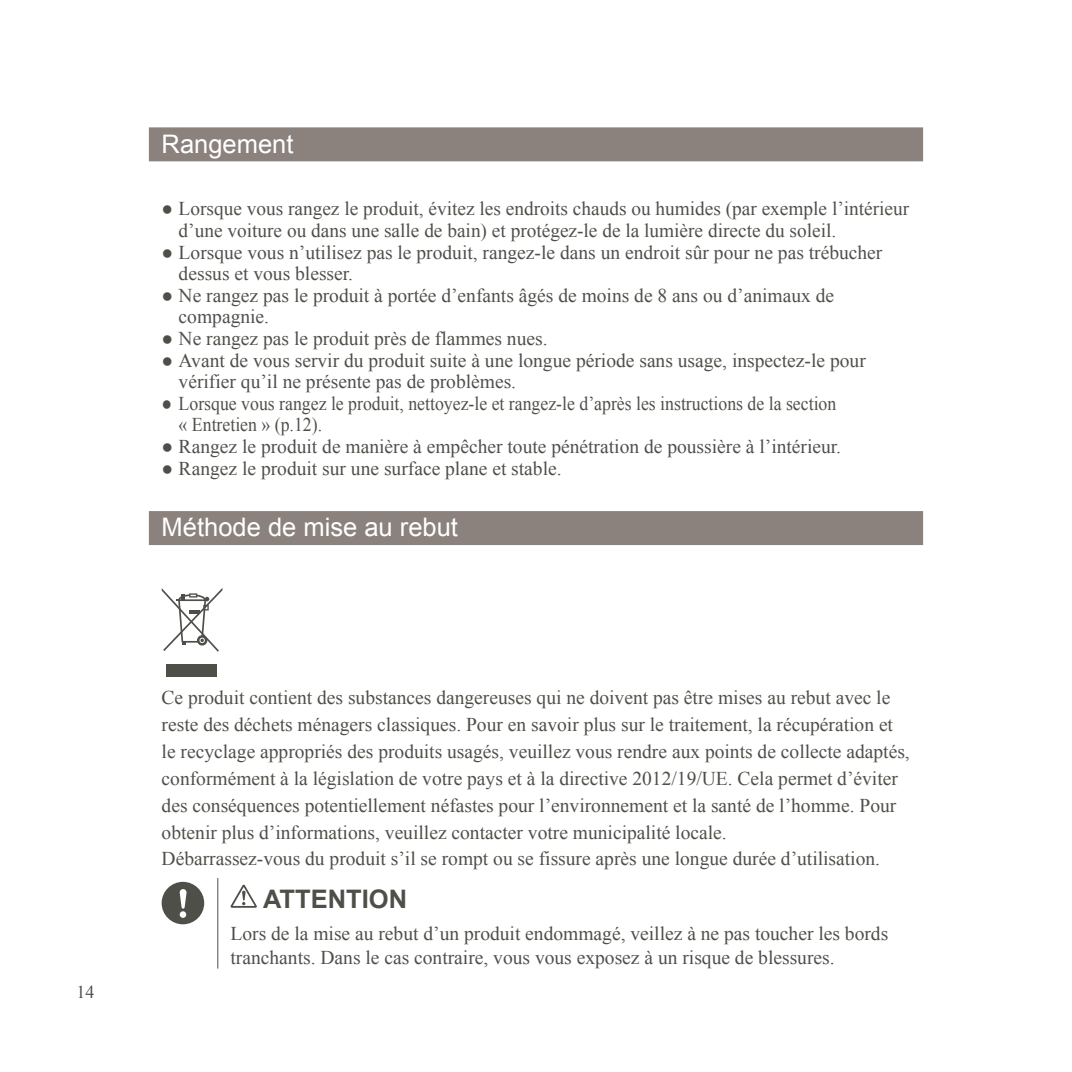
<style>
.page{position:relative;width:1072px;height:1072px;background:#fff}
.page>*{position:absolute;margin:0;border:0;box-sizing:border-box;transform-origin:0 0}
.t1{font:25.5px "Arial";color:#fff}
.t2{font:700 25.5px "Arial";color:#4f4f4a}
.t3{font:19.5px/26.7px "Times New Roman";color:#4f4f4a}
.t4{font:19.5px/21.6px "Times New Roman";color:#4f4f4a;scale:.91 1}
.t5{font:18px "Times New Roman";color:#4f4f4a}
</style>
<div class="page">
<div style="left:149px;top:127px;width:774px;height:34px;background:#8b827d"></div>
<div style="left:149px;top:511px;width:774px;height:34px;background:#8b827d"></div>
<svg style="left:162px;top:588px;width:60px;height:63px"></svg>
<div style="left:166px;top:664px;width:51px;height:13px;background:#4f4f4a"></div>
<hr style="left:217px;top:878px;width:1px;height:90px;background:#4f4f4a">
<div style="left:162px;top:881px;width:42px;height:43px;background:#4f4f4a;border-radius:50%"></div>
<svg style="left:180px;top:889px;width:6px;height:28px"></svg>
<svg style="left:230px;top:884px;width:27px;height:23px"></svg>
<p class="t5" style="left:77px;top:979px;width:19px">14</p>
<h1 class="t1" style="left:162px;top:127px;width:133px">Rangement</h1>
<p class="t3" style="left:179px;top:198px;width:732px;line-height:21.6px;text-indent:-17px">● Lorsque vous rangez le produit, évitez les endroits chauds ou humides (par exemple l’intérieur d’une voiture ou dans une salle de bain) et protégez-le de la lumière directe du soleil.</p>
<p class="t3" style="left:179px;top:241px;width:705px;line-height:21.6px;text-indent:-17px">● Lorsque vous n’utilisez pas le produit, rangez-le dans un endroit sûr pour ne pas trébucher dessus et vous blesser.</p>
<p class="t3" style="left:179px;top:284px;width:657px;line-height:21.6px;text-indent:-17px">● Ne rangez pas le produit à portée d’enfants âgés de moins de 8 ans ou d’animaux de compagnie.</p>
<p class="t3" style="left:162px;top:325px;width:387px">● Ne rangez pas le produit près de flammes nues.</p>
<p class="t3" style="left:179px;top:349px;width:688px;line-height:21.6px;text-indent:-17px">● Avant de vous servir du produit suite à une longue période sans usage, inspectez-le pour vérifier qu’il ne présente pas de problèmes.</p>
<p class="t4" style="left:179px;top:392px;width:724px;text-indent:-17px">● Lorsque vous rangez le produit, nettoyez-le et rangez-le d’après les instructions de la section « Entretien » (p.12).</p>
<p class="t3" style="left:162px;top:433px;width:681px">● Rangez le produit de manière à empêcher toute pénétration de poussière à l’intérieur.</p>
<p class="t3" style="left:162px;top:454px;width:401px">● Rangez le produit sur une surface plane et stable.</p>
<h1 class="t1" style="left:162px;top:510px;width:298px">Méthode de mise au rebut</h1>
<p class="t3" style="left:162px;top:684px;width:749px">Ce produit contient des substances dangereuses qui ne doivent pas être mises au rebut avec le reste des déchets ménagers classiques. Pour en savoir plus sur le traitement, la récupération et le recyclage appropriés des produits usagés, veuillez vous rendre aux points de collecte adaptés, conformément à la législation de votre pays et à la directive 2012/19/UE. Cela permet d’éviter des conséquences potentiellement néfastes pour l’environnement et la santé de l’homme. Pour obtenir plus d’informations, veuillez contacter votre municipalité locale.<br>Débarrassez-vous du produit s’il se rompt ou se fissure après une longue durée d’utilisation.</p>
<h1 class="t2" style="left:263px;top:882px;width:146px">ATTENTION</h1>
<p class="t3" style="left:230px;top:921px;width:659px;line-height:24px">Lors de la mise au rebut d’un produit endommagé, veillez à ne pas toucher les bords tranchants. Dans le cas contraire, vous vous exposez à un risque de blessures.</p>
</div>
